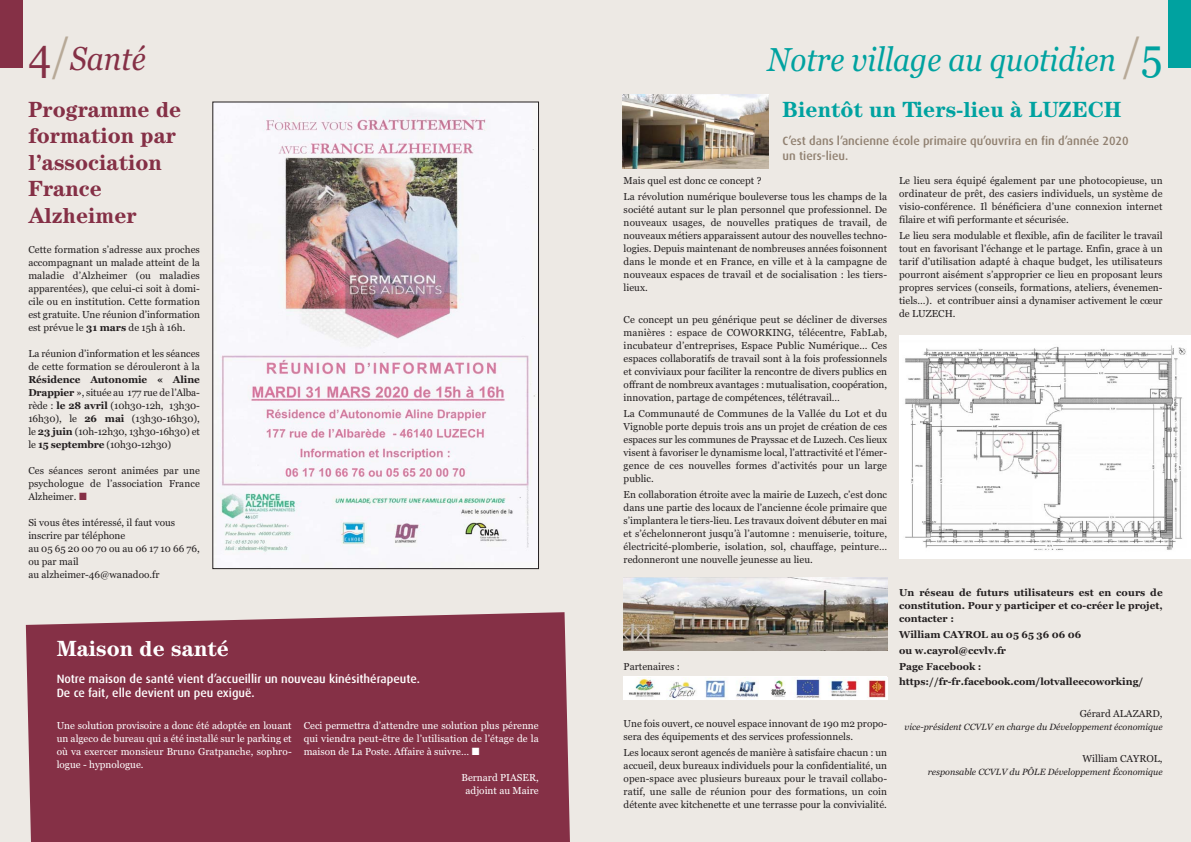
<style>
.page{position:relative;width:1191px;height:842px;background:#ede9e4}
.page>*{position:absolute;margin:0;border:0;box-sizing:border-box;transform-origin:0 0}
.t1{font:45px "Georgia";color:#b7a997;scale:.9 1}
.t2{font:italic 33px "Georgia";color:#00a2a0;scale:.9 1}
.t3{font:italic 33px "Georgia";color:#853046;scale:.9 1}
.t4{font:700 22px/26.4px "Century";color:#853046}
.t5{font:700 22px "Century";color:#00a2a0}
.t6{font:700 22px "Century";color:#fff}
.t7{font:500 12px/14.4px "Dax";color:#fff}
.t8{font:500 12px/15px "Dax";color:#908070}
.t9{font:10px/13px "Georgia";color:#231f20;text-align:justify}
.t10{font:10px/13px "Georgia";color:#fff;text-align:justify}
.t11{font:700 10px/15.8px "Georgia";color:#231f20;text-align:justify}
.t12{font:italic 9px "Georgia";color:#231f20}
.s1{font-style:normal;font-size:45px}
.s2{font-style:normal;font-size:45px;color:#b7a997}
.s3{font-weight:700}
.s4{color:#00a2a0}
</style>
<div class="page">
<div style="left:26px;top:612px;width:544px;height:230px;background:#853046"></div>
<div style="left:1168px;top:0;width:23px;height:68px;background:#00a2a0"></div>
<div style="left:0;top:0;width:23px;height:68px;background:#853046"></div>
<img style="left:214px;top:104px;width:323px;height:463px">
<div style="left:212px;top:102px;width:327px;height:467px;border:1px solid #231f20"></div>
<div style="left:899px;top:335px;width:292px;height:224px;background:#fff"></div>
<img style="left:905px;top:345px;width:281px;height:206px">
<img style="left:623px;top:95px;width:145px;height:73px">
<img style="left:624px;top:578px;width:263px;height:72px">
<div style="left:624px;top:677px;width:263px;height:23px;background:#fff"></div>
<img style="left:629px;top:678px;width:257px;height:21px">
<svg style="left:472px;top:748px;width:7px;height:7px"></svg>
<h2 class="t3" style="left:28px;top:45px;width:132px"><span class="s1">4</span><span class="s2">/</span>Santé</h2>
<h2 class="t2" style="left:767px;top:46px;width:388px">Notre village au quotidien</h2>
<h3 class="t4" style="left:28px;top:99px;width:155px">Programme de formation par l’association<br>France<br>Alzheimer</h3>
<p class="t9" style="left:28px;top:244px;width:173px">Cette formation s’adresse aux proches accompagnant un malade atteint de la maladie d’Alzheimer (ou maladies apparentées), que celui-ci soit à domi&shy;cile ou en institution. Cette formation est gratuite. Une réunion d’information est prévue le <span class="s3">31 mars</span> de 15h à 16h.</p>
<p class="t9" style="left:28px;top:348px;width:173px">La réunion d’information et les séances de cette formation se dérouleront à la</p>
<p class="t9" style="left:28px;top:374px;width:173px"><span class="s3">Résidence Autonomie « Aline Drappier</span> », située au 177 rue de l’Alba&shy;rède : <span class="s3">le 28 avril</span> (10h30-12h, 13h30- 16h30), le <span class="s3">26 mai</span> (13h30-16h30), le <span class="s3">23 juin</span> (10h-12h30, 13h30-16h30) et le <span class="s3">15 septembre</span> (10h30-12h30)</p>
<p class="t9" style="left:28px;top:465px;width:173px">Ces séances seront animées par une psychologue de l’association France Alzheimer.</p>
<p class="t9" style="left:28px;top:517px;width:173px;text-align:left">Si vous êtes intéressé, il faut vous inscrire par téléphone<br>au 05 65 20 00 70 ou au 06 17 10 66 76, ou par mail<br>au alzheimer-46@wanadoo.fr</p>
<h1 class="t1" style="left:1122px;top:31px;width:46px">/<span class="s4">5</span></h1>
<h3 class="t5" style="left:782px;top:101px;width:340px">Bientôt un Tiers-lieu à LUZECH</h3>
<p class="t8" style="left:782px;top:134px;width:347px">C’est dans l’ancienne école primaire qu’ouvrira en fin d’année 2020 un tiers-lieu.</p>
<p class="t9" style="left:623px;top:173px;width:265px;line-height:15.8px">Mais quel est donc ce concept ?<br>La révolution numérique bouleverse tous les champs de la</p>
<p class="t9" style="left:623px;top:204px;width:265px">société autant sur le plan personnel que professionnel. De nouveaux usages, de nouvelles pratiques de travail, de nouveaux métiers apparaissent autour des nouvelles techno&shy;logies. Depuis maintenant de nombreuses années foisonnent dans le monde et en France, en ville et à la campagne de nouveaux espaces de travail et de socialisation : les tiers&shy;lieux.</p>
<p class="t9" style="left:623px;top:313px;width:265px">Ce concept un peu générique peut se décliner de diverses manières : espace de COWORKING, télécentre, FabLab, incubateur d’entreprises, Espace Public Numérique… Ces espaces collaboratifs de travail sont à la fois professionnels et conviviaux pour faciliter la rencontre de divers publics en offrant de nombreux avantages : mutualisation, coopération, innovation, partage de compétences, télétravail…</p>
<p class="t9" style="left:623px;top:407px;width:265px">La Communauté de Communes de la Vallée du Lot et du Vignoble porte depuis trois ans un projet de création de ces espaces sur les communes de Prayssac et de Luzech. Ces lieux visent à favoriser le dynamisme local, l’attractivité et l’émer&shy;gence de ces nouvelles formes d’activités pour un large public.</p>
<p class="t9" style="left:623px;top:488px;width:265px">En collaboration étroite avec la mairie de Luzech, c’est donc dans une partie des locaux de l’ancienne école primaire que s’implantera le tiers-lieu. Les travaux doivent débuter en mai et s’échelonneront jusqu’à l’automne : menuiserie, toiture, électricité-plomberie, isolation, sol, chauffage, peinture… redonneront une nouvelle jeunesse au lieu.</p>
<p class="t9" style="left:899px;top:175px;width:265px">Le lieu sera équipé également par une photocopieuse, un ordinateur de prêt, des casiers individuels, un système de visio-conférence. Il bénéficiera d’une connexion internet filaire et wifi performante et sécurisée.</p>
<p class="t9" style="left:899px;top:230px;width:265px">Le lieu sera modulable et flexible, afin de faciliter le travail tout en favorisant l’échange et le partage. Enfin, grace à un tarif d’utilisation adapté à chaque budget, les utilisateurs pourront aisément s’approprier ce lieu en proposant leurs propres services (conseils, formations, ateliers, évenemen&shy;tiels…). et contribuer ainsi a dynamiser activement le cœur de LUZECH.</p>
<h3 class="t6" style="left:57px;top:640px;width:174px">Maison de santé</h3>
<p class="t7" style="left:57px;top:672px;width:365px">Notre maison de santé vient d’accueillir un nouveau kinésithérapeute.<br>De ce fait, elle devient un peu exiguë.</p>
<p class="t10" style="left:57px;top:720px;width:236px">Une solution provisoire a donc été adoptée en louant un algeco de bureau qui a été installé sur le parking et où va exercer monsieur Bruno Gratpanche, sophro&shy;logue - hypnologue.</p>
<p class="t10" style="left:304px;top:720px;width:236px">Ceci permettra d’attendre une solution plus pérenne qui viendra peut-être de l’utilisation de l’étage de la maison de La Poste. Affaire à suivre…</p>
<p class="t10" style="left:461px;top:772px;width:79px;text-align:center">Bernard PIASER, adjoint au Maire</p>
<p class="t9" style="left:623px;top:660px;width:58px">Partenaires :</p>
<p class="t9" style="left:623px;top:718px;width:265px">Une fois ouvert, ce nouvel espace innovant de 190 m2 propo&shy;sera des équipements et des services professionnels.</p>
<p class="t9" style="left:623px;top:746px;width:265px">Les locaux seront agencés de manière à satisfaire chacun : un accueil, deux bureaux individuels pour la confidentialité, un open-space avec plusieurs bureaux pour le travail collabo&shy;ratif, une salle de réunion pour des formations, un coin détente avec kitchenette et une terrasse pour la convivialité.</p>
<p class="t11" style="left:899px;top:587px;width:265px;line-height:13px">Un réseau de futurs utilisateurs est en cours de constitution. Pour y participer et co-créer le projet, contacter :</p>
<p class="t11" style="left:899px;top:627px;width:246px;text-align:left">William CAYROL au 05 65 36 06 06<br>ou w.cayrol@ccvlv.fr<br>Page Facebook : https://fr-fr.facebook.com/lotvalleecoworking/</p>
<p class="t9" style="left:1079px;top:707px;width:84px">Gérard ALAZARD,</p>
<p class="t12" style="left:904px;top:723px;width:260px">vice-président CCVLV en charge du Développement économique</p>
<p class="t9" style="left:1082px;top:752px;width:82px">William CAYROL,</p>
<p class="t12" style="left:927px;top:768px;width:236px">responsable CCVLV du PÔLE Développement Économique</p>
</div>
